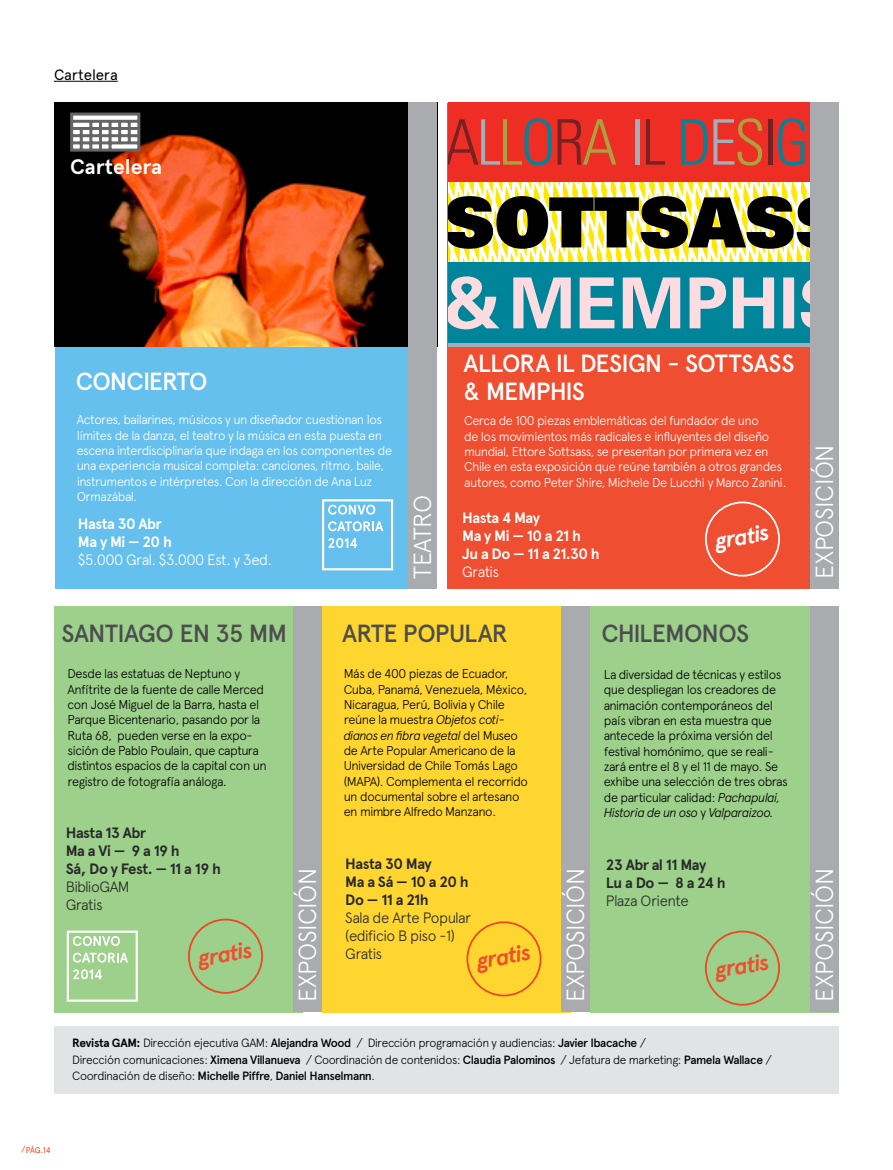
<style>
.page{position:relative;width:893px;height:1170px;background:#fff}
.page>*{position:absolute;margin:0;border:0;box-sizing:border-box;transform-origin:0 0}
.t1{font:300 24.75px "Apercu";letter-spacing:-.02em;color:#fff}
.t2{font:500 24.75px/28px "Apercu";letter-spacing:-.03em;color:#fff}
.t3{font:500 24.75px "Apercu";letter-spacing:-.035em;color:#4d4d4f}
.t4{font:italic 700 22.35px "Apercu";color:#f04e30}
.t5{font:italic 700 22.35px "Apercu";color:#fff}
.t6{font:700 21px "Apercu";color:#fff}
.t7{font:700 15px/18px "Apercu";letter-spacing:-.035em;color:#292829}
.t8{font:300 15px/18px "Apercu";letter-spacing:-.045em;color:#292829}
.t9{font:700 15px/18px "Apercu";letter-spacing:-.035em;color:#fff}
.t10{font:300 15px "Apercu";letter-spacing:-.04em;color:#fff}
.t11{font:15px "Apercu";letter-spacing:-.01em;color:#000}
.t12{font:300 12.75px/15.3px "Apercu";letter-spacing:-.04em;color:#000}
.t13{font:300 12.75px/15.3px "Apercu";letter-spacing:-.04em;color:#fff}
.t14{font:300 12px/16.5px "Apercu";letter-spacing:-.035em;color:#000}
.t15{font:8.25px "Apercu";color:#ef4625}
.s1{font-style:italic}
.s2{font-weight:700}
.s3{font-weight:500}
</style>
<div class="page">
<hr style="left:54px;top:81px;width:64px;height:1px;background:#000">
<div style="left:54px;top:1025px;width:785px;height:68px;background:#e2e3e4"></div>
<div style="left:54px;top:606px;width:249px;height:406px;background:#9cd08b"></div>
<div style="left:322px;top:606px;width:249px;height:406px;background:#ffd630"></div>
<div style="left:590px;top:606px;width:249px;height:406px;background:#9cd08b"></div>
<div style="left:55px;top:103px;width:382px;height:485px;background:#66c0ed"></div>
<div style="left:448px;top:103px;width:390px;height:485px;background:#f04e30"></div>
<div style="left:293px;top:606px;width:29px;height:405px;background:#a9abae"></div>
<div style="left:561px;top:606px;width:29px;height:405px;background:#a9abae"></div>
<div style="left:810px;top:606px;width:29px;height:405px;background:#a9abae"></div>
<img style="left:54px;top:102px;width:354px;height:244px">
<div style="left:448px;top:339px;width:391px;height:8px;background:#a0afb9"></div>
<div style="left:448px;top:103px;width:391px;height:79px;background:#ee2e24"></div>
<div style="left:448px;top:263px;width:391px;height:80px;background:#008499"></div>
<svg style="left:448px;top:276px;width:362px;height:53px"></svg>
<svg style="left:778px;top:118px;width:27px;height:47px"></svg>
<hr style="left:768px;top:119px;width:4px;height:46px;background:#762123">
<svg style="left:713px;top:118px;width:49px;height:47px"></svg>
<svg style="left:681px;top:119px;width:26px;height:46px"></svg>
<svg style="left:646px;top:119px;width:19px;height:46px"></svg>
<hr style="left:635px;top:119px;width:4px;height:46px;background:#a0afb9">
<svg style="left:448px;top:118px;width:168px;height:47px"></svg>
<svg style="left:448px;top:182px;width:362px;height:81px;background:#918d57"></svg>
<div style="left:408px;top:102px;width:29px;height:486px;background:#a9abae"></div>
<div style="left:810px;top:102px;width:29px;height:486px;background:#a9abae"></div>
<svg style="left:69px;top:111px;width:73px;height:42px;background:#929190"></svg>
<div style="left:705px;top:501px;width:75px;height:75px;border:2px solid #fff;border-radius:50%"></div>
<div style="left:705px;top:930px;width:75px;height:75px;border:2px solid #ef4625;border-radius:50%"></div>
<div style="left:466px;top:921px;width:75px;height:75px;border:2px solid #ef4625;border-radius:50%"></div>
<div style="left:188px;top:918px;width:75px;height:75px;border:2px solid #ef4625;border-radius:50%"></div>
<svg style="left:322px;top:499px;width:71px;height:71px"></svg>
<svg style="left:67px;top:930px;width:71px;height:71px"></svg>
<p class="t11" style="left:54px;top:65px;width:65px">Cartelera</p>
<h3 class="t6" style="left:70px;top:154px;width:93px">Cartelera</h3>
<h1 class="t2" style="left:76px;top:367px;width:65px">Conciert</h1>
<h1 class="t2" style="left:189px;top:367px;width:20px">o</h1>
<p class="t13" style="left:77px;top:412px;width:317px">Actores, bailarines, músicos y un diseñador cuestionan los límites de la danza, el teatro y la música en esta puesta en escena interdisciplinaria que indaga en los componentes de una experiencia musical completa: canciones, ritmo, baile, instrumentos e intérpretes. Con la dirección de Ana Luz Ormazábal.</p>
<p class="t9" style="left:78px;top:514px;width:96px">Hasta 30 Abr<br>Ma y Mi — 20 h</p>
<p class="t10" style="left:78px;top:550px;width:195px">$5.000 Gral. $3.000 Est. y 3ed.</p>
<h1 class="t1" style="left:408px;top:578px;width:86px;rotate:-90deg">TeATRO</h1>
<h1 class="t2" style="left:463px;top:349px;width:332px">ALLORA IL DESIGN - SOTTSASS &amp; MEMPHIS</h1>
<p class="t13" style="left:464px;top:413px;width:324px">Cerca de 100 piezas emblemáticas del fundador de uno<br>de los movimientos más radicales e influyentes del diseño mundial, Ettore Sottsass, se presentan por primera vez en Chile en esta exposición que reúne también a otros grandes autores, como Peter Shire, Michele De Lucchi y Marco Zanini.</p>
<p class="t9" style="left:462px;top:508px;width:139px">Hasta 4 May<br>Ma y Mi — 10 a 21 h<br>Ju a Do — 11 a 21.30 h</p>
<p class="t10" style="left:462px;top:562px;width:38px">Gratis</p>
<h2 class="t5" style="left:713px;top:528px;width:56px;rotate:-10deg">gratis</h2>
<h1 class="t1" style="left:810px;top:578px;width:136px;rotate:-90deg">EXPOSICIÓN</h1>
<h1 class="t3" style="left:61px;top:618px;width:58px">Santiag</h1>
<h1 class="t3" style="left:156px;top:618px;width:112px">o en 35 mm</h1>
<p class="t12" style="left:68px;top:666px;width:201px">Desde las estatuas de Neptuno y Anfítrite de la fuente de calle Merced con José Miguel de la Barra, hasta el Parque Bicentenario, pasando por la Ruta 68, pueden verse en la expo&shy;sición de Pablo Poulain, que captura distintos espacios de la capital con un registro de fotografía análoga.</p>
<h1 class="t3" style="left:342px;top:618px;width:28px">Arte</h1>
<h1 class="t3" style="left:403px;top:618px;width:76px">popular</h1>
<p class="t12" style="left:344px;top:666px;width:186px">Más de 400 piezas de Ecuador,<br>Cuba, Panamá, Venezuela, México,<br>Nicaragua, Perú, Bolivia y Chile reúne la muestra <span class="s1">Objetos coti&shy;dianos en fibra vegetal</span> del Museo de Arte Popular Americano de la<br>Universidad de Chile Tomás Lago (MAPA). Complementa el recorrido un documental sobre el artesano en mimbre Alfredo Manzano.</p>
<h1 class="t3" style="left:601px;top:618px;width:45px">Chilem</h1>
<h1 class="t3" style="left:684px;top:618px;width:65px">onos</h1>
<p class="t12" style="left:604px;top:666px;width:186px">La diversidad de técnicas y estilos que despliegan los creadores de animación contemporáneos del país vibran en esta muestra que antecede la próxima versión del festival homónimo, que se reali&shy;zará entre el 8 y el 11 de mayo. Se exhibe una selección de tres obras de particular calidad: <span class="s1">Pachapulai,<br>Historia de un oso</span> y <span class="s1">Valparaizoo.</span></p>
<p class="t7" style="left:66px;top:824px;width:157px">Hasta 13 Abr<br>Ma a Vi — 9 a 19 h<br>Sá, Do y Fest. — 11 a 19 h</p>
<p class="t8" style="left:66px;top:877px;width:65px">BiblioGAM<br>Gratis</p>
<h1 class="t1" style="left:293px;top:1001px;width:136px;rotate:-90deg">EXPOSICIÓN</h1>
<p class="t7" style="left:345px;top:855px;width:125px">Hasta 30 May<br>Ma a Sá — 10 a 20 h<br>Do — 11 a 21h</p>
<p class="t8" style="left:345px;top:908px;width:127px">Sala de Arte Popular (edificio B piso -1)<br>Gratis</p>
<h2 class="t4" style="left:196px;top:945px;width:56px;rotate:-10deg">gratis</h2>
<h2 class="t4" style="left:474px;top:948px;width:56px;rotate:-10deg">gratis</h2>
<p class="t7" style="left:606px;top:855px;width:121px">23 Abr al 11 May<br>Lu a Do — 8 a 24 h</p>
<p class="t8" style="left:606px;top:891px;width:84px">Plaza Oriente</p>
<h1 class="t1" style="left:561px;top:1001px;width:136px;rotate:-90deg">EXPOSICIÓN</h1>
<h1 class="t1" style="left:810px;top:1001px;width:136px;rotate:-90deg">EXPOSICIÓN</h1>
<h2 class="t4" style="left:713px;top:957px;width:56px;rotate:-10deg">gratis</h2>
<p class="t14" style="left:72px;top:1034px;width:701px"><span class="s2">Revista GAM:</span> Dirección ejecutiva GAM: <span class="s3">Alejandra Wood</span> / Dirección programación y audiencias: <span class="s3">Javier Ibacache</span> /<br>Dirección comunicaciones: <span class="s3">Ximena Villanueva</span> / Coordinación de contenidos: <span class="s3">Claudia Palominos</span> / Jefatura de marketing: <span class="s3">Pamela Wallace</span> /<br>Coordinación de diseño: <span class="s3">Michelle Piffre</span>, <span class="s3">Daniel Hanselmann</span>.</p>
<p class="t15" style="left:21px;top:1144px;width:31px">/PÁG.14</p>
</div>
